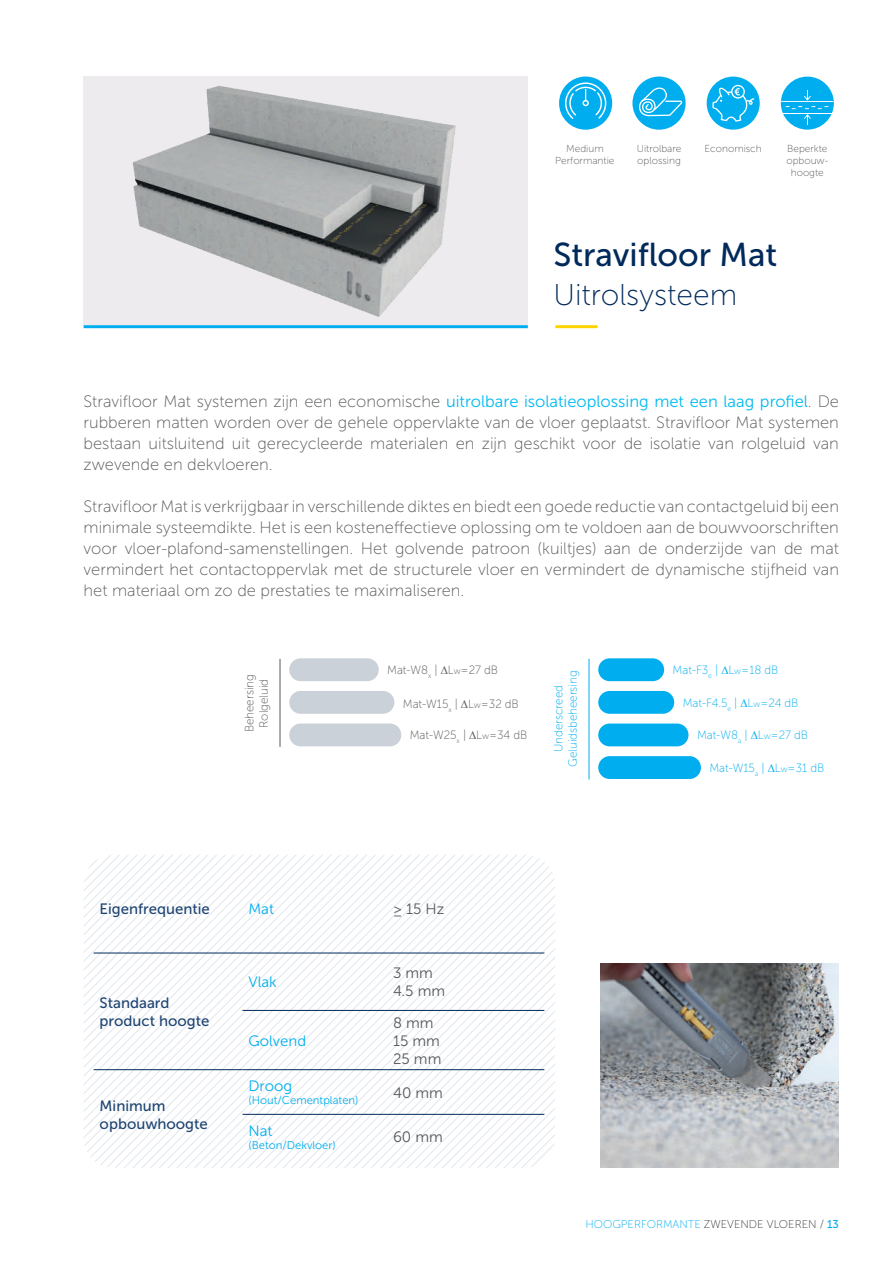
<style>
.page{position:relative;width:893px;height:1263px;background:#fff}
.page>*{position:absolute;margin:0;border:0;box-sizing:border-box;transform-origin:0 0}
.t1{font:33px "Museo Sans 500";color:#002a5b}
.t2{font:30px "Museo Sans 100";color:#002a5b}
.t3{font:16.5px/21px "Museo Sans 100";color:#57585a;text-align:justify}
.t4{font:16.5px "Museo Sans 300";color:#00baf1}
.t5{font:15px/18px "Museo Sans 500";color:#1f4573}
.t6{font:15px/18px "Museo Sans 300";color:#57585a}
.t7{font:15px "Museo Sans 300";color:#00aeef}
.t8{font:12px/14.4px "Museo Sans 100";letter-spacing:-.005em;color:#00aeef;text-align:center}
.t9{font:12px/14.4px "Museo Sans 100";letter-spacing:-.005em;color:#57585a;text-align:center}
.t10{font:11.25px "Museo Sans 300";color:#00aeef}
.t11{font:11.25px "Museo Sans 100";color:#3b3635}
.t12{font:10.2px/12.1px "Museo Sans 100";color:#57585a;text-align:center}
.s1{font-family:"Museo Sans 100";color:#57585a}
.s2{font-size:9px}
.s3{color:#00aeef}
.s4{font-family:"Museo Sans 500";color:#00aeef}
</style>
<div class="page">
<img style="left:601px;top:964px;width:238px;height:204px">
<img style="left:84px;top:77px;width:444px;height:247px">
<hr style="left:84px;top:325px;width:444px;height:3px;background:#00aeef">
<hr style="left:556px;top:325px;width:40px;height:3px;background:#fed503">
<svg style="left:84px;top:855px;width:471px;height:313px"></svg>
<hr style="left:94px;top:953px;width:148px;height:1px;background:#002a5b">
<hr style="left:242px;top:953px;width:145px;height:1px;background:#002a5b">
<hr style="left:387px;top:953px;width:157px;height:1px;background:#002a5b">
<hr style="left:94px;top:1069px;width:148px;height:1px;background:#002a5b">
<hr style="left:242px;top:1010px;width:145px;height:1px;background:#002a5b">
<hr style="left:387px;top:1010px;width:157px;height:1px;background:#002a5b">
<hr style="left:242px;top:1069px;width:145px;height:1px;background:#002a5b">
<hr style="left:387px;top:1069px;width:157px;height:1px;background:#002a5b">
<hr style="left:242px;top:1114px;width:145px;height:1px;background:#002a5b">
<hr style="left:387px;top:1114px;width:157px;height:1px;background:#002a5b">
<div style="left:559px;top:77px;width:53px;height:53px;background:#00aeef;border-radius:50%"></div>
<div style="left:632px;top:77px;width:54px;height:53px;background:#00aeef;border-radius:50%"></div>
<div style="left:781px;top:77px;width:53px;height:53px;background:#00aeef;border-radius:50%"></div>
<svg style="left:565px;top:82px;width:41px;height:37px"></svg>
<div style="left:707px;top:77px;width:53px;height:53px;background:#00aeef;border-radius:50%"></div>
<svg style="left:712px;top:85px;width:42px;height:37px"></svg>
<svg style="left:639px;top:85px;width:43px;height:31px"></svg>
<svg style="left:804px;top:90px;width:7px;height:10px"></svg>
<hr style="left:781px;top:101px;width:52px;height:1px;background:#fff">
<hr style="left:781px;top:113px;width:53px;height:1px;background:#fff">
<svg style="left:785px;top:106px;width:43px;height:18px"></svg>
<hr style="left:589px;top:659px;width:1px;height:120px;background:#00aeef">
<div style="left:598px;top:658px;width:66px;height:23px;background:#00aeef;border-radius:11px"></div>
<div style="left:598px;top:691px;width:76px;height:23px;background:#00aeef;border-radius:11px"></div>
<div style="left:598px;top:723px;width:90px;height:23px;background:#00aeef;border-radius:11px"></div>
<div style="left:598px;top:756px;width:103px;height:23px;background:#00aeef;border-radius:11px"></div>
<hr style="left:280px;top:659px;width:1px;height:88px;background:#57585a">
<div style="left:289px;top:658px;width:90px;height:23px;background:#cbd1d8;border-radius:11px"></div>
<div style="left:289px;top:691px;width:105px;height:23px;background:#cbd1d8;border-radius:11px"></div>
<div style="left:289px;top:723px;width:112px;height:23px;background:#cbd1d8;border-radius:11px"></div>
<p class="t12" style="left:555px;top:142px;width:61px">Medium<br>Performantie</p>
<p class="t12" style="left:637px;top:142px;width:46px;text-align:left">Uitrolbare oplossing</p>
<p class="t12" style="left:704px;top:142px;width:59px">Economisch</p>
<p class="t12" style="left:786px;top:142px;width:43px">Beperkte opbouw&shy;hoogte</p>
<h1 class="t1" style="left:553px;top:236px;width:225px">Stravifloor Mat</h1>
<h2 class="t2" style="left:553px;top:279px;width:185px">Uitrolsysteem</h2>
<p class="t4" style="left:84px;top:392px;width:757px"><span class="s1">Stravifloor Mat systemen zijn een economische</span> uitrolbare isolatieoplossing met een laag profiel<span class="s1">. De</span></p>
<p class="t3" style="left:84px;top:412px;width:757px">rubberen matten worden over de gehele oppervlakte van de vloer geplaatst. Stravifloor Mat systemen bestaan uitsluitend uit gerecycleerde materialen en zijn geschikt voor de isolatie van rolgeluid van zwevende en dekvloeren.</p>
<p class="t3" style="left:84px;top:496px;width:757px">Stravifloor Mat is verkrijgbaar in verschillende diktes en biedt een goede reductie van contactgeluid bij een minimale systeemdikte. Het is een kosteneffectieve oplossing om te voldoen aan de bouwvoorschriften voor vloer-plafond-samenstellingen. Het golvende patroon (kuiltjes) aan de onderzijde van de mat vermindert het contactoppervlak met de structurele vloer en vermindert de dynamische stijfheid van het materiaal om zo de prestaties te maximaliseren.</p>
<p class="t9" style="left:242px;top:732px;width:59px;rotate:-90deg">Beheersing<br>Rolgeluid</p>
<p class="t9" style="left:387px;top:663px;width:112px">Mat-W8<sub>x</sub> | ∆L<span class="s2">w</span>=27 dB</p>
<p class="t9" style="left:403px;top:697px;width:117px">Mat-W15<sub>x</sub> | ∆L<span class="s2">w</span>=32 dB</p>
<p class="t9" style="left:410px;top:728px;width:119px">Mat-W25<sub>x</sub> | ∆L<span class="s2">w</span>=34 dB</p>
<p class="t8" style="left:551px;top:767px;width:98px;rotate:-90deg">Underscreed<br>Geluidsbeheersing</p>
<p class="t8" style="left:673px;top:663px;width:107px">Mat-F3<sub>e</sub> | ∆L<span class="s2">w</span>=18 dB</p>
<p class="t8" style="left:683px;top:696px;width:117px">Mat-F4.5<sub>e</sub> | ∆L<span class="s2">w</span>=24 dB</p>
<p class="t8" style="left:697px;top:728px;width:113px">Mat-W8<sub>a</sub> | ∆L<span class="s2">w</span>=27 dB</p>
<p class="t8" style="left:709px;top:761px;width:116px">Mat-W15<sub>a</sub> | ∆L<span class="s2">w</span>=31 dB</p>
<p class="t5" style="left:100px;top:900px;width:112px">Eigenfrequentie</p>
<p class="t7" style="left:248px;top:901px;width:27px">Mat</p>
<p class="t6" style="left:393px;top:900px;width:53px">≥ 15 Hz</p>
<p class="t5" style="left:100px;top:994px;width:111px">Standaard product hoogte</p>
<p class="t5" style="left:100px;top:1097px;width:110px">Minimum opbouwhoogte</p>
<p class="t7" style="left:248px;top:974px;width:30px">Vlak</p>
<p class="t6" style="left:393px;top:964px;width:54px">3 mm<br>4.5 mm</p>
<p class="t7" style="left:248px;top:1032px;width:59px">Golvend</p>
<p class="t6" style="left:393px;top:1014px;width:50px">8 mm<br>15 mm<br>25 mm</p>
<p class="t7" style="left:248px;top:1077px;width:45px">Droog</p>
<p class="t10" style="left:248px;top:1094px;width:112px">(Hout/Cementplaten)</p>
<p class="t7" style="left:248px;top:1122px;width:26px">Nat</p>
<p class="t10" style="left:248px;top:1139px;width:89px">(Beton/Dekvloer)</p>
<p class="t6" style="left:393px;top:1083px;width:51px">40 mm</p>
<p class="t6" style="left:393px;top:1128px;width:51px">60 mm</p>
<p class="t11" style="left:585px;top:1218px;width:255px"><span class="s3">HOOGPERFORMANTE</span> ZWEVENDE VLOEREN / <span class="s4">13</span></p>
</div>
